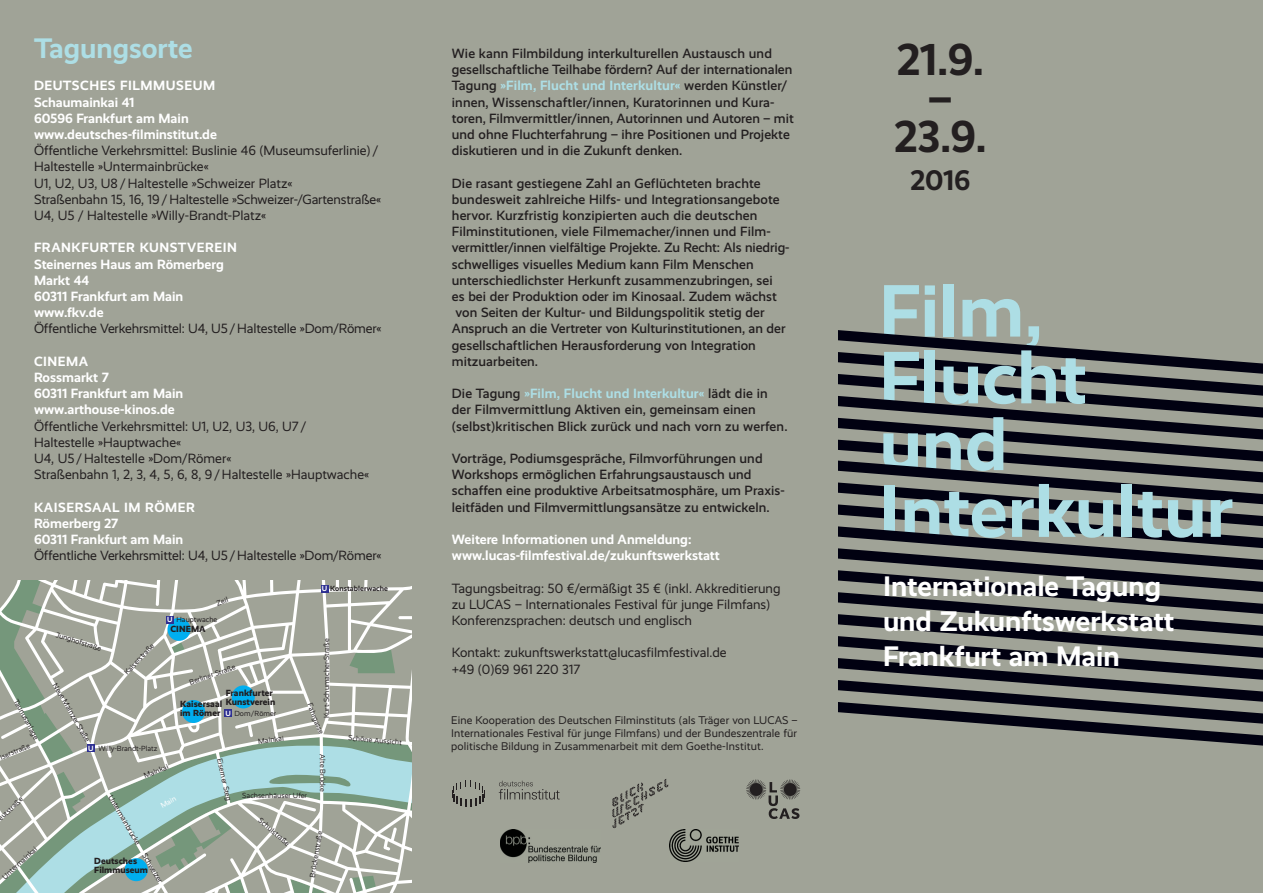
<style>
.page{position:relative;width:1263px;height:893px;background:#a0a397}
.page>*{position:absolute;margin:0;border:0;box-sizing:border-box;transform-origin:0 0}
.t1{font:700 74.55px/66.8px "Realist";color:#addee5}
.t2{font:700 45px/38.4px "Realist";color:#231f20;text-align:center}
.t3{font:700 28.5px/34.8px "Realist";color:#fff}
.t4{font:700 28.5px "Realist";color:#addee5}
.t5{font:700 28.5px "Realist";color:#231f20}
.t6{font:500 13.5px/16.2px "Realist";letter-spacing:.005em;color:#231f20}
.t7{font:13.5px/16.2px "Realist";color:#231f20}
.t8{font:700 13.5px/16.2px "Realist";color:#fff}
.t9{font:11.25px/13.2px "Realist";letter-spacing:.01em;color:#231f20;text-align:justify}
.t10{font:800 9px/9px "Realist";letter-spacing:.005em;color:#231f20}
.t11{font:7.5px "Realist";letter-spacing:.005em;color:#231f20}
.t12{font:700 7.5px "Realist";letter-spacing:.005em;color:#231f20}
.t13{font:7.5px "Realist";color:#fff}
.t14{font:700 7.5px "Realist";color:#fff}
.s1{color:#fff}
.s2{font-weight:700;color:#fff}
.s3{font-weight:700;color:#addee5}
</style>
<div class="page">
<svg style="left:838px;top:330px;width:425px;height:416px"></svg>
<svg style="left:0;top:581px;width:412px;height:312px"></svg>
<div style="left:87px;top:744px;width:8px;height:8px;background:#2e3092"></div>
<div style="left:224px;top:709px;width:8px;height:8px;background:#2e3092"></div>
<div style="left:321px;top:585px;width:8px;height:8px;background:#2e3092"></div>
<div style="left:232px;top:685px;width:23px;height:23px;background:#00aeef;border-radius:50%"></div>
<div style="left:167px;top:618px;width:23px;height:23px;background:#00aeef;border-radius:50%"></div>
<div style="left:125px;top:858px;width:23px;height:23px;background:#00aeef;border-radius:50%"></div>
<div style="left:182px;top:700px;width:23px;height:23px;background:#00aeef;border-radius:50%"></div>
<div style="left:166px;top:616px;width:8px;height:8px;background:#2e3092"></div>
<svg style="left:452px;top:781px;width:33px;height:26px"></svg>
<svg style="left:499px;top:781px;width:61px;height:19px"></svg>
<svg style="left:612px;top:779px;width:56px;height:49px"></svg>
<svg style="left:746px;top:779px;width:54px;height:40px"></svg>
<img style="left:670px;top:829px;width:69px;height:33px">
<img style="left:500px;top:830px;width:101px;height:32px">
<h3 class="t4" style="left:34px;top:38px;width:160px">Tagungsorte</h3>
<p class="t8" style="left:34px;top:79px;width:184px">DEUTSCHES FILMMUSEUM<br>Schaumainkai 41<br>60596 Frankfurt am Main www.deutsches-filminstitut.de</p>
<p class="t7" style="left:34px;top:144px;width:349px">Öffentliche Verkehrsmittel: Buslinie 46 (Museumsuferlinie) / Haltestelle »Untermainbrücke«<br>U1, U2, U3, U8 / Haltestelle »Schweizer Platz«<br>Straßenbahn 15, 16, 19 / Haltestelle »Schweizer-/Gartenstraße« U4, U5 / Haltestelle »Willy-Brandt-Platz«</p>
<p class="t8" style="left:34px;top:241px;width:204px">FRANKFURTER KUNSTVEREIN<br>Steinernes Haus am Römerberg<br>Markt 44<br>60311 Frankfurt am Main www.fkv.de</p>
<p class="t7" style="left:34px;top:322px;width:349px">Öffentliche Verkehrsmittel: U4, U5 /Haltestelle »Dom/Römer«</p>
<p class="t8" style="left:34px;top:354px;width:151px">CINEMA<br>Rossmarkt 7<br>60311 Frankfurt am Main www.arthouse-kinos.de</p>
<p class="t7" style="left:34px;top:419px;width:337px">Öffentliche Verkehrsmittel: U1, U2, U3, U6, U7 / Haltestelle »Hauptwache«<br>U4, U5 / Haltestelle »Dom/Römer«<br>Straßenbahn 1, 2, 3, 4, 5, 6, 8, 9 / Haltestelle »Hauptwache«</p>
<p class="t8" style="left:34px;top:500px;width:162px">KAISERSAAL IM RÖMER<br>Römerberg 27<br>60311 Frankfurt am Main</p>
<p class="t7" style="left:34px;top:549px;width:349px">Öffentliche Verkehrsmittel: U4, U5 /Haltestelle »Dom/Römer«</p>
<p class="t12" style="left:322px;top:586px;width:68px"><span class="s1">U</span> Konstablerwache</p>
<p class="t11" style="left:216px;top:601px;width:13px;rotate:-19deg">Zeil</p>
<p class="t11" style="left:18px;top:698px;width:46px;rotate:62deg">Taunusanlage</p>
<p class="t11" style="left:-1px;top:755px;width:33px;rotate:-22deg">iserstraße</p>
<p class="t11" style="left:-3px;top:817px;width:32px;rotate:-43deg">eutstraße</p>
<p class="t11" style="left:2px;top:875px;width:45px;rotate:-42deg">Untermainkai</p>
<p class="t11" style="left:57px;top:631px;width:49px;rotate:18deg">Junghofstraße</p>
<p class="t11" style="left:57px;top:682px;width:68px;rotate:60deg">Neue Mainzer Staße</p>
<p class="t11" style="left:124px;top:671px;width:41px;rotate:-47deg">Kaiserstraße</p>
<p class="t11" style="left:88px;top:745px;width:71px"><span class="s2">U</span> Willy-Brandt-Platz</p>
<p class="t11" style="left:176px;top:617px;width:42px">Hauptwache</p>
<p class="t14" style="left:167px;top:617px;width:7px">U</p>
<p class="t10" style="left:170px;top:625px;width:37px">CINEMA</p>
<p class="t11" style="left:189px;top:680px;width:50px;rotate:-19deg">Berliner Straße</p>
<p class="t10" style="left:226px;top:689px;width:51px">Frankfurter<br>Kunstverein</p>
<p class="t10" style="left:180px;top:701px;width:44px">Kaisersaal im Römer</p>
<p class="t11" style="left:226px;top:711px;width:52px"><span class="s2">U</span> Dom/Römer</p>
<p class="t11" style="left:258px;top:739px;width:27px;rotate:-8deg">Mainkai</p>
<p class="t11" style="left:324px;top:718px;width:81px;rotate:-90deg">Kurt-Schumacher-Straße</p>
<p class="t11" style="left:312px;top:702px;width:34px;rotate:68deg">Fahrgasse</p>
<p class="t11" style="left:143px;top:773px;width:27px;rotate:-22deg">Mainkai</p>
<p class="t11" style="left:113px;top:794px;width:58px;rotate:60deg">Untermainbrücke</p>
<p class="t13" style="left:160px;top:803px;width:18px;rotate:-28deg">Main</p>
<p class="t11" style="left:147px;top:852px;width:34px;rotate:60deg">Schweizer</p>
<p class="t10" style="left:94px;top:857px;width:55px">Deutsches<br>Filmmuseum</p>
<p class="t11" style="left:222px;top:758px;width:44px;rotate:77deg">Eiserner Steg</p>
<p class="t11" style="left:242px;top:793px;width:66px">Sachsenhäuser Ufer</p>
<p class="t11" style="left:325px;top:754px;width:39px;rotate:90deg">Alte Brücke</p>
<p class="t11" style="left:261px;top:817px;width:40px;rotate:40deg">Schulstraße</p>
<p class="t11" style="left:309px;top:877px;width:48px;rotate:-80deg">Brückenstraße</p>
<p class="t11" style="left:349px;top:735px;width:55px;rotate:5deg">Schöne Aussicht</p>
<p class="t6" style="left:452px;top:46px;width:343px">Wie kann Filmbildung interkulturellen Austausch und gesellschaftliche Teilhabe fördern? Auf der internationalen Tagung <span class="s3">»Film, Flucht und Interkultur«</span> werden Künstler/ innen, Wissenschaftler/innen, Kuratorinnen und Kura&shy;toren, Filmvermittler/innen, Autorinnen und Autoren – mit und ohne Fluchterfahrung – ihre Positionen und Projekte diskutieren und in die Zukunft denken.</p>
<p class="t6" style="left:452px;top:176px;width:339px">Die rasant gestiegene Zahl an Geflüchteten brachte bundesweit zahlreiche Hilfs- und Integrationsangebote hervor. Kurzfristig konzipierten auch die deutschen Filminstitutionen, viele Filmemacher/innen und Film&shy;vermittler/innen vielfältige Projekte. Zu Recht: Als niedrig&shy;schwelliges visuelles Medium kann Film Menschen unterschiedlichster Herkunft zusammenzubringen, sei<br>es bei der Produktion oder im Kinosaal. Zudem wächst von Seiten der Kultur- und Bildungspolitik stetig der Anspruch an die Vertreter von Kulturinstitutionen, an der gesellschaftlichen Herausforderung von Integration mitzuarbeiten.</p>
<p class="t6" style="left:452px;top:387px;width:337px">Die Tagung <span class="s3">»Film, Flucht und Interkultur«</span> lädt die in der Filmvermittlung Aktiven ein, gemeinsam einen (selbst)kritischen Blick zurück und nach vorn zu werfen.</p>
<p class="t6" style="left:452px;top:451px;width:334px">Vorträge, Podiumsgespräche, Filmvorführungen und Workshops ermöglichen Erfahrungsaustausch und schaffen eine produktive Arbeitsatmosphäre, um Praxis&shy;leitfäden und Filmvermittlungsansätze zu entwickeln.</p>
<p class="t8" style="left:452px;top:532px;width:269px">Weitere Informationen und Anmeldung: www.lucas-filmfestival.de/zukunftswerkstatt</p>
<p class="t7" style="left:452px;top:581px;width:330px">Tagungsbeitrag: 50 €/ermäßigt 35 € (inkl. Akkreditierung zu LUCAS – Internationales Festival für junge Filmfans)<br>Konferenzsprachen: deutsch und englisch</p>
<p class="t7" style="left:452px;top:646px;width:276px">Kontakt: zukunftswerkstatt@lucasfilmfestival.de +49 (0)69 961 220 317</p>
<p class="t9" style="left:451px;top:714px;width:348px">Eine Kooperation des Deutschen Filminstituts (als Träger von LUCAS – Internationales Festival für junge Filmfans) und der Bundeszentrale für politische Bildung in Zusammenarbeit mit dem Goethe-Institut.</p>
<h2 class="t2" style="left:894px;top:44px;width:95px">21.9. –<br>23.9.</h2>
<h3 class="t5" style="left:910px;top:170px;width:62px">2016</h3>
<h1 class="t1" style="left:879px;top:284px;width:355px">Film,<br>Flucht und<br>Interkultur</h1>
<h3 class="t3" style="left:883px;top:571px;width:293px">Internationale Tagung und Zukunftswerkstatt<br>Frankfurt am Main</h3>
</div>
